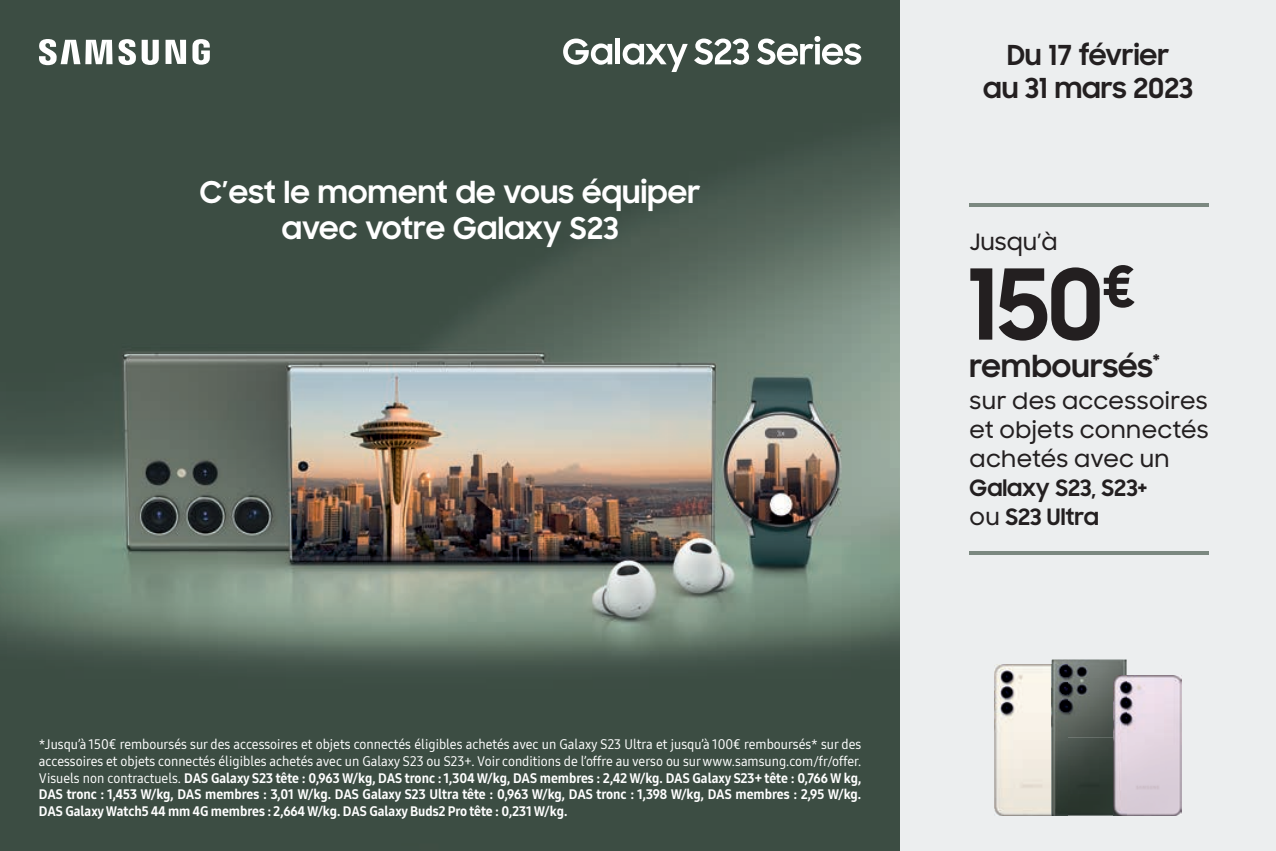
<style>
.page{position:relative;width:1276px;height:851px;background:#fff}
.page>*{position:absolute;margin:0;border:0;box-sizing:border-box;transform-origin:0 0}
.t1{font:700 97.5px "Samsung Sharp Sans";color:#231f20}
.t2{font:700 30px/36px "Samsung Sharp Sans";letter-spacing:.01em;color:#fff;text-align:center}
.t3{font:700 30px "Samsung Sharp Sans";letter-spacing:.005em;color:#231f20}
.t4{font:700 27.5px/33px "Samsung Sharp Sans";color:#231f20;text-align:center}
.t5{font:500 22.5px/28.8px "Samsung Sharp Sans";letter-spacing:.01em;color:#231f20;text-align:justify}
.t6{font:700 22.5px/28.8px "Samsung Sharp Sans";color:#231f20}
.t7{font:13.75px/16.5px "Samsung One 800 C";color:#fff;text-align:justify}
.t8{font:13.75px/16.5px "Samsung One 500 C";color:#fff}
.s1{font-family:"Samsung One 500 C"}
.s2{font-weight:500}
</style>
<div class="page">
<img style="left:0;top:0;width:900px;height:850px">
<div style="left:900px;top:0;width:376px;height:850px;background:#eceeef"></div>
<hr style="left:969px;top:203px;width:240px;height:4px;background:#7b8880">
<hr style="left:969px;top:551px;width:240px;height:4px;background:#7b8880">
<img style="left:994px;top:664px;width:57px;height:151px">
<img style="left:1051px;top:659px;width:75px;height:156px">
<img style="left:1113px;top:675px;width:68px;height:140px">
<svg style="left:622px;top:43px;width:66px;height:29px"></svg>
<div style="left:615px;top:38px;width:5px;height:26px;background:#fff"></div>
<svg style="left:563px;top:39px;width:49px;height:26px"></svg>
<svg style="left:694px;top:39px;width:55px;height:26px"></svg>
<svg style="left:757px;top:36px;width:104px;height:29px"></svg>
<svg style="left:142px;top:40px;width:17px;height:25px"></svg>
<svg style="left:192px;top:39px;width:18px;height:26px"></svg>
<svg style="left:118px;top:39px;width:18px;height:26px"></svg>
<svg style="left:39px;top:39px;width:73px;height:26px"></svg>
<svg style="left:165px;top:40px;width:21px;height:24px"></svg>
<h2 class="t2" style="left:200px;top:173px;width:502px">C’est le moment de vous équiper avec votre Galaxy S23</h2>
<p class="t8" style="left:39px;top:736px;width:824px">*Jusqu’à 150€ remboursés sur des accessoires et objets connectés éligibles achetés avec un Galaxy S23 Ultra et jusqu’à 100€ remboursés* sur des accessoires et objets connectés éligibles achetés avec un Galaxy S23 ou S23+. Voir conditions de l’offre au verso ou sur www.samsung.com/fr/offer.</p>
<p class="t7" style="left:39px;top:769px;width:824px"><span class="s1">Visuels non contractuels.</span> DAS Galaxy S23 tête : 0,963 W/kg, DAS tronc : 1,304 W/kg, DAS membres : 2,42 W/kg. DAS Galaxy S23+ tête : 0,766 W kg, DAS tronc : 1,453 W/kg, DAS membres : 3,01 W/kg. DAS Galaxy S23 Ultra tête : 0,963 W/kg, DAS tronc : 1,398 W/kg, DAS membres : 2,95 W/kg.<br>DAS Galaxy Watch5 44 mm 4G membres : 2,664 W/kg. DAS Galaxy Buds2 Pro tête : 0,231 W/kg.</p>
<h3 class="t4" style="left:983px;top:37px;width:211px">Du 17 février<br>au 31 mars 2023</h3>
<h3 class="t5" style="left:969px;top:226px;width:90px">Jusqu’à</h3>
<h1 class="t1" style="left:967px;top:232px;width:170px">150<sup>€</sup></h1>
<h2 class="t3" style="left:969px;top:344px;width:192px">remboursés<sup>*</sup></h2>
<h3 class="t5" style="left:969px;top:386px;width:241px">sur des accessoires et objets connectés achetés avec un</h3>
<h3 class="t6" style="left:969px;top:472px;width:179px">Galaxy S23, S23+ <span class="s2">ou</span> S23 Ultra</h3>
</div>
